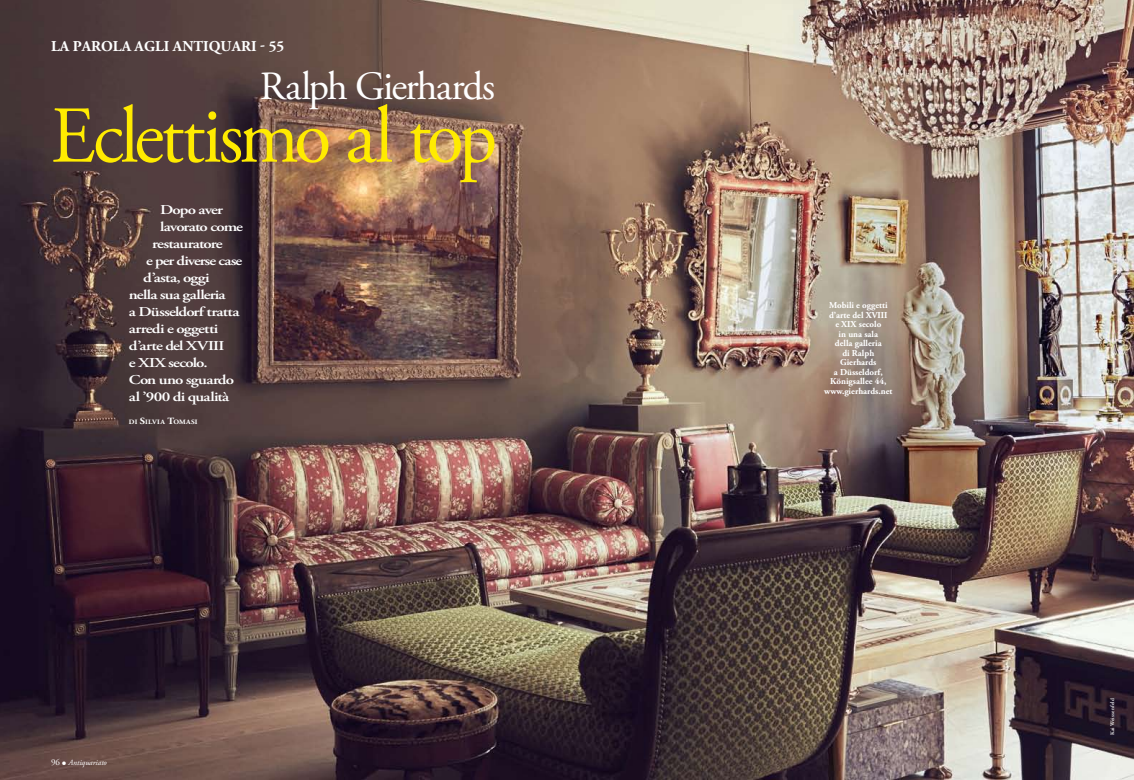
<style>
.page{position:relative;width:1134px;height:780px;background:#fff}
.page>*{position:absolute;margin:0;border:0;box-sizing:border-box;transform-origin:0 0}
.t1{font:80.4px "Adobe Garamond Pro";letter-spacing:-.045em;color:#ffeb00;scale:.94 1}
.t2{font:40px "Adobe Garamond Pro";letter-spacing:-.045em;color:#fff}
.t3{font:700 15px "Adobe Garamond Pro";color:#fff}
.t4{font:600 13.5px "Adobe Garamond Pro";letter-spacing:-.045em;color:#fff;scale:1.25 1}
.t5{font:600 13.5px "Adobe Garamond Pro";letter-spacing:-.045em;color:#fff;scale:1.24 1}
.t6{font:700 9px "Adobe Garamond Pro";color:#fff}
.t7{font:italic 8px "Adobe Garamond Pro";color:#fff}
.t8{font:700 6.7px "Adobe Garamond Pro";letter-spacing:.035em;color:#fff;scale:1.1 1}
.t9{font:600 5.5px "Adobe Garamond Pro";letter-spacing:.03em;color:#fff}
.s1{font-size:9.5px}
.s2{font-style:normal;font-size:9px}
</style>
<div class="page">
<img style="left:0;top:0;width:1134px;height:780px">
<p class="t3" style="left:51px;top:38px;width:235px">La parola agli antiquari - 55</p>
<h2 class="t2" style="left:260px;top:62px;width:237px">Ralph Gierhards</h2>
<h1 class="t1" style="left:51px;top:88px;width:476px">Eclettismo al top</h1>
<p class="t4" style="left:160px;top:202px;width:52px">Dopo aver</p>
<p class="t4" style="left:160px;top:219px;width:68px">lavorato come</p>
<p class="t4" style="left:152px;top:236px;width:58px">restauratore</p>
<p class="t5" style="left:146px;top:253px;width:79px">e per diverse case</p>
<p class="t4" style="left:143px;top:270px;width:55px">d’asta, oggi</p>
<p class="t4" style="left:129px;top:287px;width:79px">nella sua galleria</p>
<p class="t4" style="left:129px;top:304px;width:90px">a Düsseldorf tratta</p>
<p class="t4" style="left:129px;top:321px;width:73px">arredi e oggetti</p>
<p class="t4" style="left:129px;top:338px;width:78px">d’arte del XVIII</p>
<p class="t4" style="left:129px;top:355px;width:64px">e XIX secolo.</p>
<p class="t4" style="left:129px;top:372px;width:86px">Con uno sguardo</p>
<p class="t4" style="left:129px;top:389px;width:82px">al ’900 di qualità</p>
<p class="t8" style="left:129px;top:418px;width:64px">DI <span class="s1">S</span>ILVIA <span class="s1">T</span>OMASI</p>
<p class="t7" style="left:51px;top:757px;width:57px"><span class="s2">96</span> ● Antiquariato</p>
<p class="t6" style="left:829px;top:300px;width:60px">Mobili e oggetti</p>
<p class="t6" style="left:829px;top:309px;width:53px">d’arte del XVIII</p>
<p class="t6" style="left:835px;top:319px;width:47px">e XIX secolo</p>
<p class="t6" style="left:839px;top:329px;width:41px">in una sala</p>
<p class="t6" style="left:835px;top:338px;width:48px">della galleria</p>
<p class="t6" style="left:842px;top:348px;width:33px">di Ralph</p>
<p class="t6" style="left:840px;top:357px;width:38px">Gierhards</p>
<p class="t6" style="left:834px;top:367px;width:50px">a Düsseldorf,</p>
<p class="t6" style="left:830px;top:376px;width:58px">Königsallee 44,</p>
<p class="t6" style="left:824px;top:386px;width:70px">www.gierhards.net</p>
<p class="t9" style="left:1109px;top:735px;width:38px;rotate:-90deg">Kai Weissenfeld</p>
</div>
